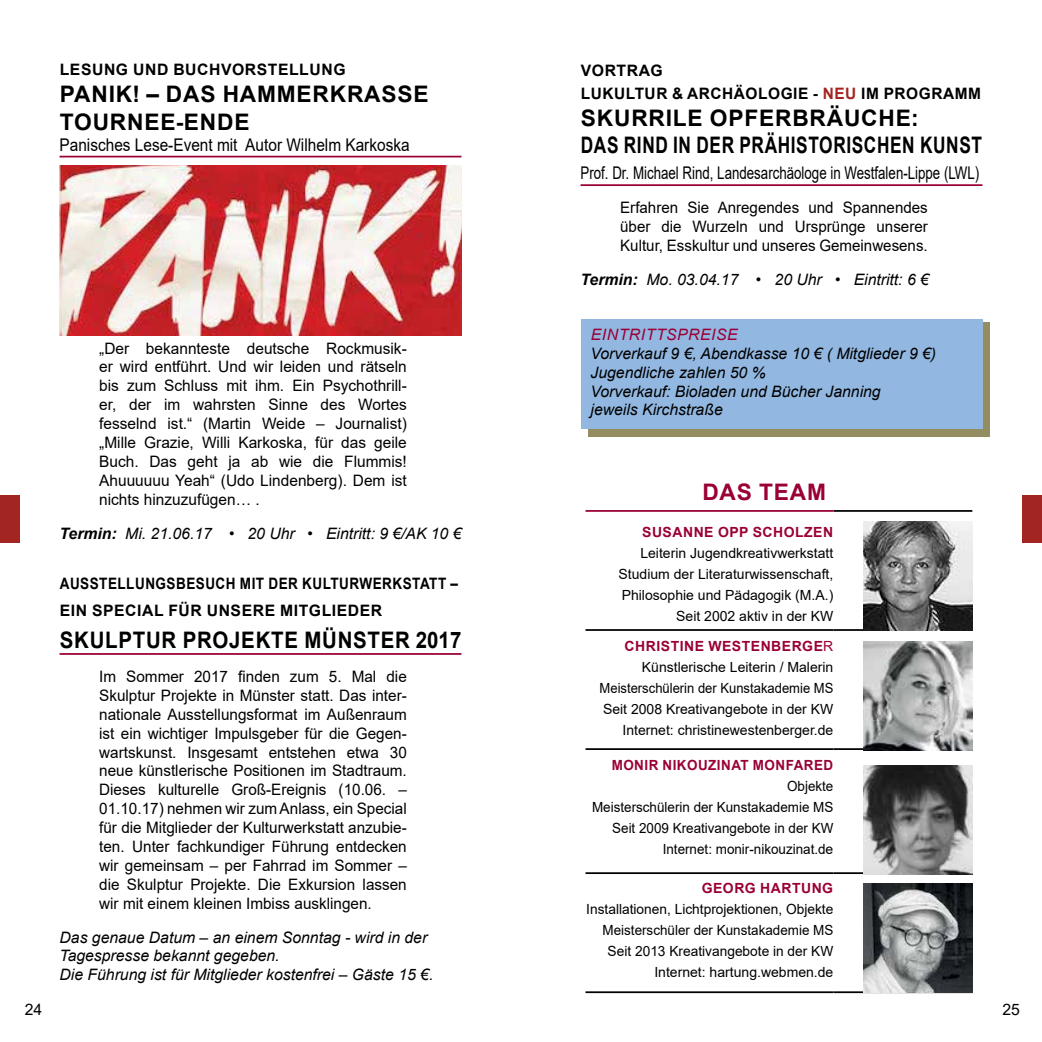
<style>
.page{position:relative;width:1042px;height:1042px;background:#fff}
.page>*{position:absolute;margin:0;border:0;box-sizing:border-box;transform-origin:0 0}
.t1{font:700 22.75px/27.3px "Arial";letter-spacing:.035em;color:#000}
.t2{font:700 22.75px "Arial";letter-spacing:.035em;color:#000;scale:.9 1}
.t3{font:700 22.75px "Arial";color:#9a0036}
.t4{font:17.5px "Arial";color:#000;scale:.76 1}
.t5{font:17.5px "Arial";color:#000;scale:.88 1}
.t6{font:15.75px/18.9px "Arial";color:#000;text-align:justify}
.t7{font:italic 15.75px/18.9px "Arial";color:#000}
.t8{font:15.75px/18.9px "Arial";color:#000;text-align:justify;scale:.96 1}
.t9{font:700 15.75px/27.3px "Arial";letter-spacing:.035em;color:#000;scale:.86 1}
.t10{font:700 15.75px/22.8px "Arial";letter-spacing:.035em;color:#000}
.t11{font:italic 15.75px "Arial";color:#9a0036}
.t12{font:14px/21px "Arial";color:#000;text-align:right}
.t13{font:14px/21px "Arial";color:#000;text-align:right;scale:.96 1}
.t14{font:700 14px "Arial";letter-spacing:.035em;color:#9a0036}
.t15{font:700 14px "Arial";letter-spacing:.035em;color:#9a0036;scale:.96 1}
.s1{font-weight:700}
.s2{color:#a32521}
.s3{font-weight:700;color:#9a0036}
.s4{color:#9a0036}
</style>
<div class="page">
<div style="left:0;top:495px;width:20px;height:48px;background:#a32521"></div>
<div style="left:1022px;top:495px;width:20px;height:48px;background:#a32521"></div>
<hr style="left:60px;top:156px;width:401px;height:1px;background:#9a0036">
<hr style="left:60px;top:653px;width:401px;height:2px;background:#9a0036">
<img style="left:60px;top:165px;width:401px;height:171px">
<hr style="left:833px;top:510px;width:139px;height:2px;background:#000">
<hr style="left:833px;top:629px;width:139px;height:2px;background:#000">
<hr style="left:585px;top:872px;width:248px;height:2px;background:#000">
<hr style="left:585px;top:748px;width:248px;height:2px;background:#000">
<hr style="left:833px;top:748px;width:139px;height:2px;background:#000">
<hr style="left:833px;top:872px;width:139px;height:2px;background:#000">
<hr style="left:585px;top:991px;width:248px;height:2px;background:#000">
<hr style="left:833px;top:991px;width:139px;height:2px;background:#000">
<hr style="left:585px;top:510px;width:248px;height:2px;background:#9a0036">
<hr style="left:585px;top:629px;width:248px;height:2px;background:#000">
<img style="left:863px;top:641px;width:109px;height:109px">
<img style="left:863px;top:521px;width:109px;height:109px">
<img style="left:863px;top:765px;width:109px;height:109px">
<img style="left:863px;top:883px;width:109px;height:109px">
<hr style="left:580px;top:184px;width:402px;height:2px;background:#9a0036">
<div style="left:588px;top:322px;width:402px;height:114px;background:#948d62"></div>
<div style="left:581px;top:320px;width:401px;height:109px;background:#92b8e2"></div>
<p class="t10" style="left:60px;top:58px;width:287px">LESUNG UND BUCHVORSTELLUNG</p>
<h1 class="t1" style="left:60px;top:81px;width:370px">PANIK! – DAS HAMMERKRASSE<br>TOURNEE-ENDE</h1>
<p class="t5" style="left:60px;top:133px;width:399px">Panisches Lese-Event mit Autor Wilhelm Karkoska</p>
<p class="t6" style="left:99px;top:338px;width:309px">„Der bekannteste deutsche Rockmusik&shy;er wird entführt. Und wir leiden und rätseln bis zum Schluss mit ihm. Ein Psychothrill&shy;er, der im wahrsten Sinne des Wortes fesselnd ist.“ (Martin Weide – Journalist) „Mille Grazie, Willi Karkoska, für das geile Buch. Das geht ja ab wie die Flummis!<br>Ahuuuuuu Yeah“ (Udo Lindenberg). Dem ist nichts hinzuzufügen… .</p>
<p class="t7" style="left:60px;top:524px;width:403px"><span class="s1">Termin:</span> Mi. 21.06.17 • 20 Uhr • Eintritt: 9 €/AK 10 €</p>
<p class="t9" style="left:60px;top:569px;width:464px">AUSSTELLUNGSBESUCH MIT DER KULTURWERKSTATT –<br>EIN SPECIAL FÜR UNSERE MITGLIEDER</p>
<h1 class="t2" style="left:60px;top:624px;width:448px">SKULPTUR PROJ EKTE MÜNSTER 2017</h1>
<p class="t6" style="left:99px;top:667px;width:309px">Im Sommer 2017 finden zum 5. Mal die Skulptur Projekte in Münster statt. Das inter&shy;nationale Ausstellungsformat im Außenraum ist ein wichtiger Impulsgeber für die Gegen&shy;wartskunst. Insgesamt entstehen etwa 30 neue künstlerische Positionen im Stadtraum.<br>Dieses kulturelle Groß-Ereignis (10.06. – 01.10.17) nehmen wir zum Anlass, ein Special für die Mitglieder der Kulturwerkstatt anzubie&shy;ten. Unter fachkundiger Führung entdecken wir gemeinsam – per Fahrrad im Sommer – die Skulptur Projekte. Die Exkursion lassen wir mit einem kleinen Imbiss ausklingen.</p>
<p class="t7" style="left:60px;top:928px;width:375px">Das genaue Datum – an einem Sonntag - wird in der<br>Tagespresse bekannt gegeben.<br>Die Führung ist für Mitglieder kostenfrei – Gäste 15 €.</p>
<p class="t10" style="left:581px;top:59px;width:402px">VORTRAG<br>LUKULTUR &amp; ARCHÄOLOGIE - <span class="s2">NEU</span> IM PROGRAMM</p>
<h1 class="t1" style="left:581px;top:105px;width:146px">SKURRILE OPF</h1>
<h1 class="t1" style="left:581px;top:105px;width:403px;text-indent:178px">ERBRÄUCHE:<br>DAS RIND IN DER PRÄHISTORISCHEN KUNST</h1>
<p class="t4" style="left:580px;top:161px;width:526px">Prof. Dr. Michael Rind, Landesarchäologe in Westfalen-Lippe (LWL)</p>
<p class="t8" style="left:620px;top:198px;width:322px">Erfahren Sie Anregendes und Spannendes über die Wurzeln und Ursprünge unserer Kultur, Esskultur und unseres Gemeinwesens.</p>
<p class="t7" style="left:580px;top:270px;width:350px"><span class="s1">Termin:</span> Mo. 03.04.17 • 20 Uhr • Eintritt: 6 €</p>
<p class="t11" style="left:591px;top:324px;width:22px">Eintrittspreise</p>
<p class="t7" style="left:590px;top:344px;width:347px">Vorverkauf 9 €, Abendkasse 10 € ( Mitglieder 9 €)<br>Jugendliche zahlen 50 %<br>Vorverkauf: Bioladen und Bücher Janning<br>jeweils Kirchstraße</p>
<h1 class="t3" style="left:702px;top:476px;width:125px">DAS TEAM</h1>
<p class="t14" style="left:642px;top:522px;width:87px">SUSANNE OPP</p>
<p class="t14" style="left:753px;top:522px;width:82px">SCHOLZEN</p>
<p class="t12" style="left:618px;top:543px;width:216px">Leiterin Jugendkreativwerkstatt<br>Studium der Literaturwissenschaft,<br>Philosophie und Pädagogik (M.A.)<br>Seit 2002 aktiv in der KW</p>
<p class="t12" style="left:599px;top:635px;width:235px"><span class="s3">CHRISTINE WESTENBERGE</span><span class="s4">R </span>Künstlerische Leiterin / Malerin Meisterschülerin der Kunstakademie MS Seit 2008 Kreativangebote in der KW Internet: christinewestenberger.de</p>
<p class="t15" style="left:612px;top:755px;width:232px">MONIR NIKOUZINAT MONFARED</p>
<p class="t13" style="left:592px;top:775px;width:253px">Objekte<br>Meisterschülerin der Kunstakademie MS<br>Seit 2009 Kreativangebote in der KW<br>Internet: monir-nikouzinat.de</p>
<p class="t14" style="left:702px;top:878px;width:133px">GEORG HARTUNG</p>
<p class="t12" style="left:586px;top:898px;width:249px">Installationen, Lichtprojektionen, Objekte Meisterschüler der Kunstakademie MS Seit 2013 Kreativangebote in der KW Internet: hartung.webmen.de</p>
<p class="t6" style="left:25px;top:1000px;width:19px">24</p>
<p class="t6" style="left:1002px;top:1000px;width:19px">25</p>
</div>
